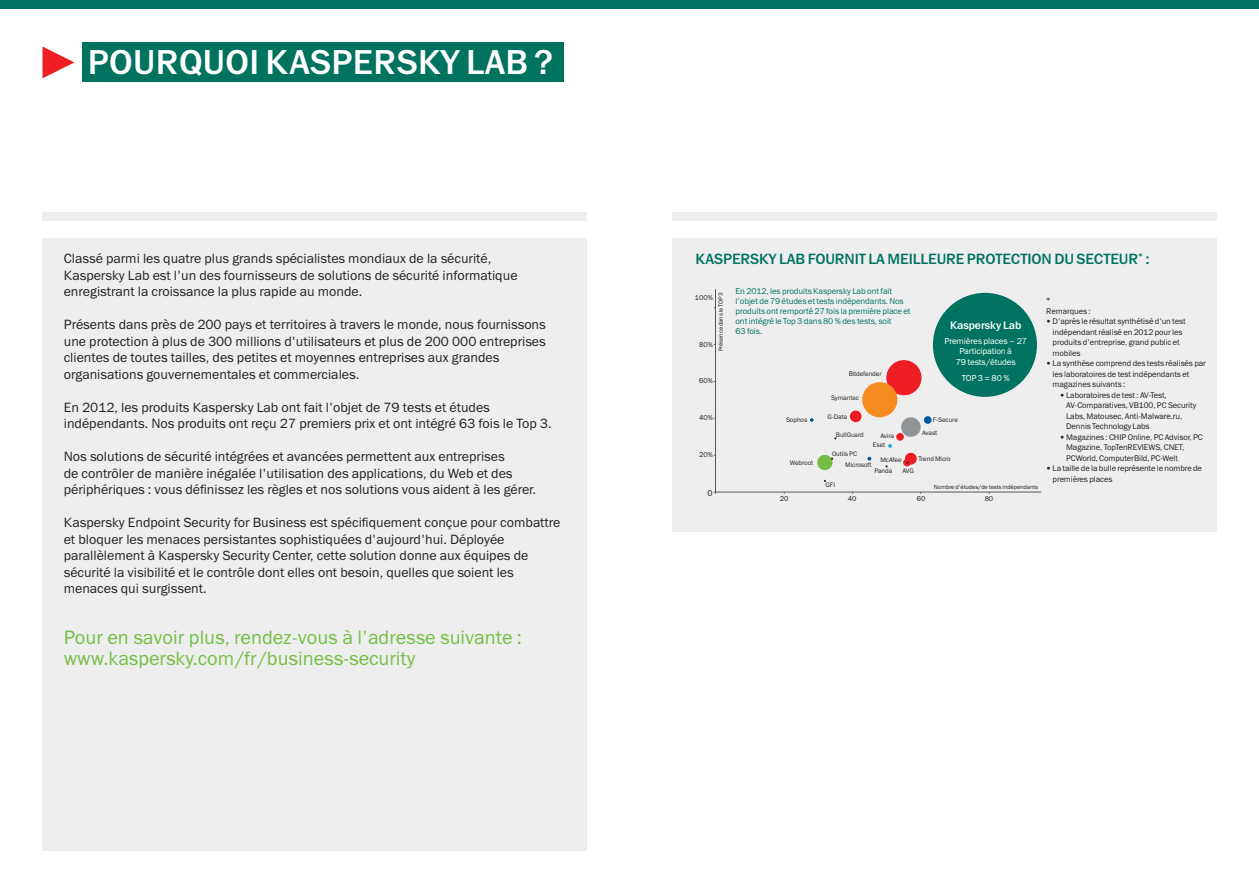
<style>
.page{position:relative;width:1259px;height:893px;background:#fff}
.page>*{position:absolute;margin:0;border:0;box-sizing:border-box;transform-origin:0 0}
.t1{font:500 34.8px "Lab Gothic";letter-spacing:.01em;color:#fff}
.t2{font:19.5px/21px "Lab Gothic";color:#74bf43}
.t3{font:500 15px "Lab Gothic";letter-spacing:-.01em;color:#007360}
.t4{font:13.5px/16.5px "Lab Gothic";color:#231f20}
.t5{font:500 11.1px "Lab Gothic";letter-spacing:-.01em;color:#fff}
.t6{font:8.7px/10.4px "Lab Gothic";letter-spacing:-.01em;color:#fff;text-align:center}
.t7{font:8.55px/10.2px "Lab Gothic";letter-spacing:-.01em;color:#007360}
.t8{font:8.55px "Lab Gothic";color:#231f20}
.t9{font:8.25px/10.5px "Lab Gothic";letter-spacing:-.01em;color:#231f20}
.t10{font:7.2px "Lab Gothic";letter-spacing:-.01em;color:#231f20}
.t11{font:6.6px/10.8px "Lab Gothic";letter-spacing:-.01em;color:#231f20}
.t12{font:6px "Lab Gothic";letter-spacing:-.01em;color:#231f20}
</style>
<div class="page">
<div style="left:0;top:0;width:629px;height:9px;background:#007360"></div>
<div style="left:629px;top:0;width:630px;height:9px;background:#007360"></div>
<div style="left:672px;top:238px;width:544px;height:293px;background:#eeeeef"></div>
<div style="left:43px;top:213px;width:544px;height:8px;background:#eeeeef"></div>
<div style="left:672px;top:213px;width:544px;height:8px;background:#eeeeef"></div>
<div style="left:82px;top:43px;width:481px;height:39px;background:#007360"></div>
<svg style="left:43px;top:46px;width:31px;height:32px"></svg>
<div style="left:43px;top:238px;width:544px;height:612px;background:#eeeeef"></div>
<hr style="left:714px;top:492px;width:327px;height:1px;background:#57585a">
<hr style="left:715px;top:289px;width:1px;height:205px;background:#57585a">
<div style="left:933px;top:293px;width:104px;height:104px;background:#007360;border-radius:50%"></div>
<div style="left:886px;top:360px;width:35px;height:35px;background:#ee1d23;border-radius:50%"></div>
<div style="left:862px;top:382px;width:35px;height:35px;background:#f68c1f;border-radius:50%"></div>
<div style="left:850px;top:410px;width:11px;height:12px;background:#ee1d23;border-radius:50%"></div>
<div style="left:817px;top:455px;width:15px;height:15px;background:#74bf43;border-radius:50%"></div>
<svg style="left:867px;top:457px;width:4px;height:4px"></svg>
<svg style="left:888px;top:444px;width:4px;height:4px"></svg>
<div style="left:903px;top:459px;width:8px;height:7px;background:#ee1d23;border-radius:50%"></div>
<div style="left:905px;top:453px;width:12px;height:12px;background:#ee1d23;border-radius:50%"></div>
<svg style="left:810px;top:418px;width:3px;height:4px"></svg>
<div style="left:901px;top:417px;width:19px;height:20px;background:#919497;border-radius:50%"></div>
<div style="left:924px;top:416px;width:7px;height:8px;background:#005a9c;border-radius:50%"></div>
<div style="left:896px;top:433px;width:8px;height:8px;background:#ee1d23;border-radius:50%"></div>
<h1 class="t1" style="left:88px;top:41px;width:225px">POURQUOI Kaspersk</h1>
<h1 class="t1" style="left:440px;top:41px;width:114px">y Lab ?</h1>
<p class="t4" style="left:64px;top:250px;width:455px">Classé parmi les quatre plus grands spécialistes mondiaux de la sécurité,<br>Kaspersky Lab est l'un des fournisseurs de solutions de sécurité informatique enregistrant la croissance la plus rapide au monde.</p>
<p class="t4" style="left:64px;top:316px;width:483px">Présents dans près de 200 pays et territoires à travers le monde, nous fournissons une protection à plus de 300 millions d'utilisateurs et plus de 200 000 entreprises clientes de toutes tailles, des petites et moyennes entreprises aux grandes organisations gouvernementales et commerciales.</p>
<p class="t4" style="left:64px;top:399px;width:489px">En 2012, les produits Kaspersky Lab ont fait l'objet de 79 tests et études indépendants. Nos produits ont reçu 27 premiers prix et ont intégré 63 fois le Top 3.</p>
<p class="t4" style="left:64px;top:448px;width:474px">Nos solutions de sécurité intégrées et avancées permettent aux entreprises<br>de contrôler de manière inégalée l'utilisation des applications, du Web et des périphériques : vous définissez les règles et nos solutions vous aident à les gérer.</p>
<p class="t4" style="left:64px;top:514px;width:498px">Kaspersky Endpoint Security for Business est spécifiquement conçue pour combattre et bloquer les menaces persistantes sophistiquées d'aujourd'hui. Déployée parallèlement à Kaspersky Security Center, cette solution donne aux équipes de sécurité la visibilité et le contrôle dont elles ont besoin, quelles que soient les menaces qui surgissent.</p>
<h2 class="t2" style="left:64px;top:627px;width:460px">Pour en savoir plus, rendez-vous à l'adresse suivante : www.kaspersky.com/fr/business-security</h2>
<p class="t3" style="left:695px;top:250px;width:456px">KASPERSKY LAB FOURNIT LA MEILLEURE PROTECTION DU SECTEUR<sup>*</sup> :</p>
<p class="t9" style="left:1046px;top:295px;width:46px">*<br>Remarques :</p>
<p class="t9" style="left:1052px;top:316px;width:134px;text-indent:-6px">• D'après le résultat synthétisé d'un test indépendant réalisé en 2012 pour les produits d'entreprise, grand public et mobiles</p>
<p class="t9" style="left:1052px;top:358px;width:155px;text-indent:-6px">• La synthèse comprend des tests réalisés par les laboratoires de test indépendants et magazines suivants :</p>
<p class="t9" style="left:1066px;top:390px;width:132px;text-indent:-6px">• Laboratoires de test : AV-Test,<br>AV-Comparatives, VB100, PC Security<br>Labs, Matousec, Anti-Malware.ru,<br>Dennis Technology Labs</p>
<p class="t9" style="left:1066px;top:432px;width:138px;text-indent:-6px">• Magazines : CHIP Online, PC Advisor, PC<br>Magazine, TopTenREVIEWS, CNET,<br>PCWorld, ComputerBild, PC-Welt</p>
<p class="t9" style="left:1052px;top:463px;width:151px;text-indent:-6px">• La taille de la bulle représente le nombre de premières places</p>
<p class="t7" style="left:735px;top:286px;width:177px">En 2012, les produits Kaspersky Lab ont fait l'objet de 79 études et tests indépendants. Nos produits ont remporté 27 fois la première place et ont intégré le Top 3 dans 80 % des tests, soit<br>63 fois.</p>
<p class="t12" style="left:717px;top:351px;width:61px;rotate:-90deg">Présence dans le TOP 3</p>
<p class="t10" style="left:695px;top:293px;width:19px">100%</p>
<p class="t5" style="left:950px;top:319px;width:73px">Kaspersky Lab</p>
<p class="t6" style="left:944px;top:336px;width:84px">Premières places – 27<br>Participation à<br>79 tests/études</p>
<p class="t6" style="left:961px;top:373px;width:50px">TOP 3 = 80 %</p>
<p class="t10" style="left:699px;top:340px;width:15px">80%</p>
<p class="t11" style="left:848px;top:368px;width:34px">Bitdefender</p>
<p class="t11" style="left:831px;top:393px;width:29px">Symantec</p>
<p class="t11" style="left:836px;top:429px;width:29px">BullGuard</p>
<p class="t10" style="left:699px;top:376px;width:15px">60%</p>
<p class="t11" style="left:827px;top:411px;width:21px">G-Data</p>
<p class="t10" style="left:699px;top:413px;width:15px">40%</p>
<p class="t11" style="left:933px;top:415px;width:27px">F-Secure</p>
<p class="t11" style="left:918px;top:454px;width:34px">Trend Micro</p>
<p class="t11" style="left:786px;top:415px;width:23px">Sophos</p>
<p class="t11" style="left:790px;top:457px;width:25px">Webroot</p>
<p class="t11" style="left:922px;top:428px;width:17px">Avast</p>
<p class="t11" style="left:880px;top:430px;width:15px">Avira</p>
<p class="t11" style="left:873px;top:440px;width:14px">Eset</p>
<p class="t11" style="left:845px;top:448px;width:28px;text-indent:-13px">Outils PC<br>Microsoft</p>
<p class="t10" style="left:699px;top:450px;width:15px">20%</p>
<p class="t11" style="left:880px;top:454px;width:23px">McAfee</p>
<p class="t11" style="left:902px;top:466px;width:13px">AVG</p>
<p class="t11" style="left:874px;top:466px;width:19px">Panda</p>
<p class="t11" style="left:825px;top:479px;width:11px">GFI</p>
<p class="t12" style="left:934px;top:483px;width:106px">Nombre d'études/de tests indépendants</p>
<p class="t8" style="left:707px;top:487px;width:7px">0</p>
<p class="t10" style="left:780px;top:494px;width:10px">20</p>
<p class="t10" style="left:848px;top:494px;width:10px">40</p>
<p class="t10" style="left:917px;top:494px;width:10px">60</p>
<p class="t10" style="left:984px;top:494px;width:10px">80</p>
</div>
